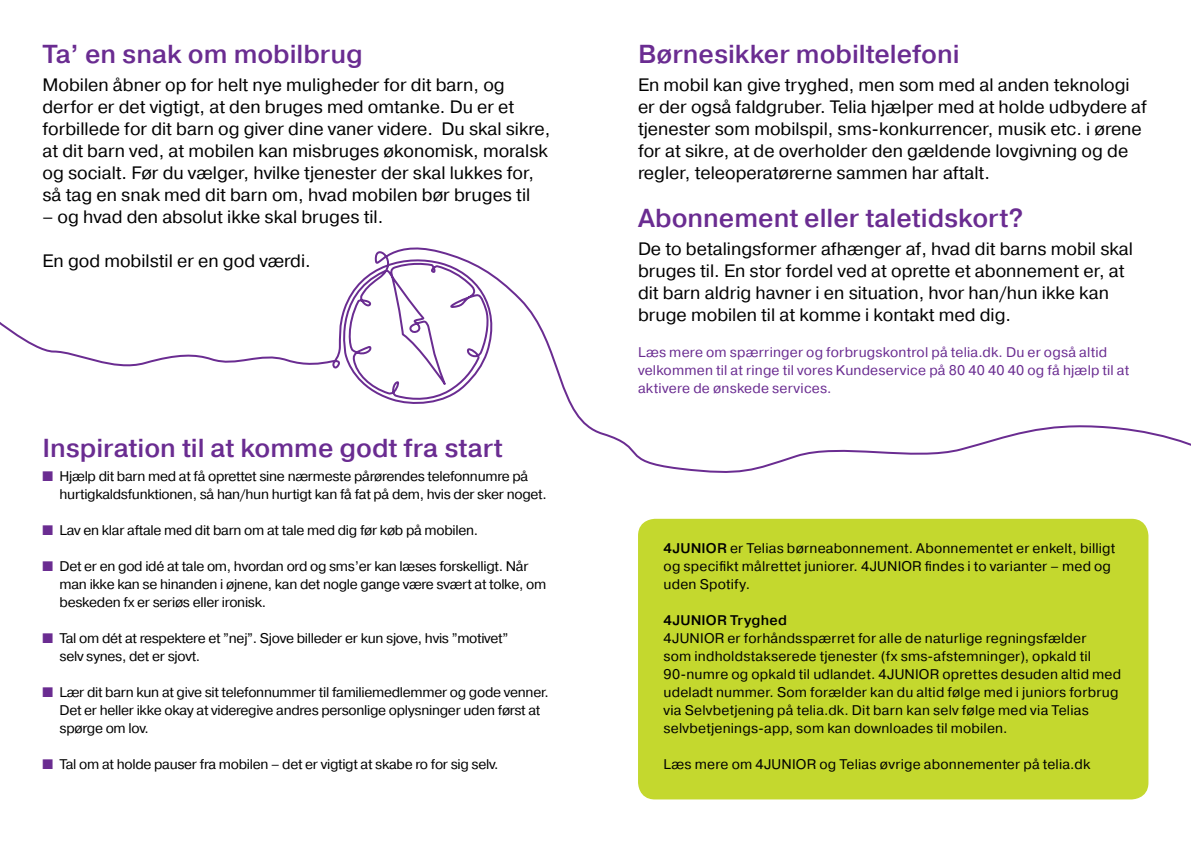
<style>
.page{position:relative;width:1191px;height:842px;background:#fff}
.page>*{position:absolute;margin:0;border:0;box-sizing:border-box;transform-origin:0 0}
.t1{font:26px "Pragmatica Medium A";color:#6a2c91}
.t2{font:18px/22px "Pragmatica Book A";color:#000}
.t3{font:14px/18px "Pragmatica Book A";letter-spacing:-.02em;color:#000}
.t4{font:14px/18px "Pragmatica Book A";letter-spacing:.015em;color:#000}
.t5{font:14px/18px "Pragmatica Book A";letter-spacing:.015em;color:#6a2c91}
.t6{font:14px "Pragmatica Medium A";letter-spacing:.015em;color:#000}
.s1{color:#6a2c91}
.s2{font-family:"Pragmatica Medium A"}
</style>
<div class="page">
<svg style="left:0;top:247px;width:1191px;height:226px"></svg>
<div style="left:638px;top:519px;width:510px;height:280px;background:#c4d82e;border-radius:17px"></div>
<h1 class="t1" style="left:43px;top:38px;width:322px">Ta’ en snak om mobilbrug</h1>
<p class="t2" style="left:43px;top:74px;width:509px">Mobilen åbner op for helt nye muligheder for dit barn, og derfor er det vigtigt, at den bruges med omtanke. Du er et forbillede for dit barn og giver dine vaner videre. Du skal sikre, at dit barn ved, at mobilen kan misbruges økonomisk, moralsk og socialt. Før du vælger, hvilke tjenester der skal lukkes for, så tag en snak med dit barn om, hvad mobilen bør bruges til</p>
<p class="t2" style="left:43px;top:206px;width:342px">– og hvad den absolut ikke skal bruges til.</p>
<p class="t2" style="left:43px;top:250px;width:270px">En god mobilstil er en god værdi.</p>
<h1 class="t1" style="left:43px;top:432px;width:462px">Inspiration til at komme godt fra start</h1>
<p class="t3" style="left:60px;top:467px;width:489px;text-indent:-17px"><span class="s1">■</span> Hjælp dit barn med at få oprettet sine nærmeste pårørendes telefonnumre på hurtigkaldsfunktionen, så han/hun hurtigt kan få fat på dem, hvis der sker noget.</p>
<p class="t3" style="left:43px;top:521px;width:437px"><span class="s1">■</span> Lav en klar aftale med dit barn om at tale med dig før køb på mobilen.</p>
<p class="t3" style="left:60px;top:557px;width:488px;text-indent:-17px"><span class="s1">■</span> Det er en god idé at tale om, hvordan ord og sms’er kan læses forskelligt. Når man ikke kan se hinanden i øjnene, kan det nogle gange være svært at tolke, om beskeden fx er seriøs eller ironisk.</p>
<p class="t3" style="left:60px;top:629px;width:450px;text-indent:-17px"><span class="s1">■</span> Tal om dét at respektere et ”nej”. Sjove billeder er kun sjove, hvis ”motivet” selv synes, det er sjovt.</p>
<p class="t3" style="left:60px;top:683px;width:491px;text-indent:-17px"><span class="s1">■</span> Lær dit barn kun at give sit telefonnummer til familiemedlemmer og gode venner.<br>Det er heller ikke okay at videregive andres personlige oplysninger uden først at spørge om lov.</p>
<p class="t3" style="left:43px;top:755px;width:457px"><span class="s1">■</span> Tal om at holde pauser fra mobilen – det er vigtigt at skabe ro for sig selv.</p>
<h1 class="t1" style="left:638px;top:38px;width:323px">Børnesikker mobiltelefoni</h1>
<p class="t2" style="left:638px;top:74px;width:510px">En mobil kan give tryghed, men som med al anden teknologi er der også faldgruber. Telia hjælper med at holde udbydere af tjenester som mobilspil, sms-konkurrencer, musik etc. i ørene for at sikre, at de overholder den gældende lovgivning og de regler, teleoperatørerne sammen har aftalt.</p>
<h1 class="t1" style="left:638px;top:202px;width:387px">Abonnement eller taletidskort?</h1>
<p class="t2" style="left:638px;top:238px;width:496px">De to betalingsformer afhænger af, hvad dit barns mobil skal bruges til. En stor fordel ved at oprette et abonnement er, at dit barn aldrig havner i en situation, hvor han/hun ikke kan bruge mobilen til at komme i kontakt med dig.</p>
<p class="t5" style="left:638px;top:343px;width:493px">Læs mere om spærringer og forbrugskontrol på telia.dk. Du er også altid velkommen til at ringe til vores Kundeservice på 80 40 40 40 og få hjælp til at aktivere de ønskede services.</p>
<p class="t4" style="left:663px;top:539px;width:453px"><span class="s2">4JUNIOR</span> er Telias børneabonnement. Abonnementet er enkelt, billigt og specifikt målrettet juniorer. 4JUNIOR findes i to varianter – med og uden Spotify.</p>
<p class="t6" style="left:663px;top:612px;width:125px">4JUNIOR Tryghed</p>
<p class="t4" style="left:663px;top:630px;width:459px">4JUNIOR er forhåndsspærret for alle de naturlige regningsfælder<br>som indholdstakserede tjenester (fx sms-afstemninger), opkald til 90-numre og opkald til udlandet. 4JUNIOR oprettes desuden altid med udeladt nummer. Som forælder kan du altid følge med i juniors forbrug via Selvbetjening på telia.dk. Dit barn kan selv følge med via Telias selvbetjenings-app, som kan downloades til mobilen.</p>
<p class="t4" style="left:663px;top:756px;width:428px">Læs mere om 4JUNIOR og Telias øvrige abonnementer på telia.dk</p>
</div>
